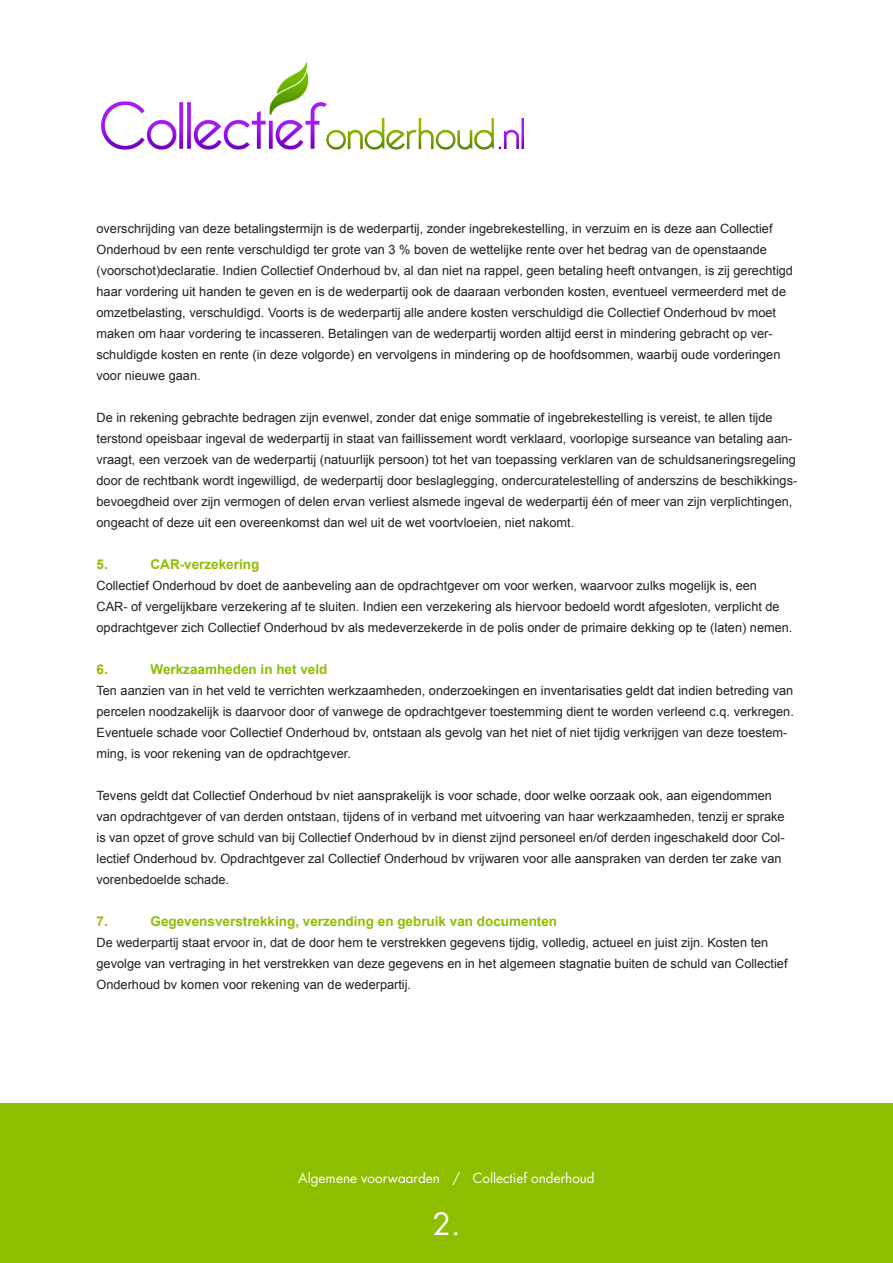
<style>
.page{position:relative;width:893px;height:1263px;background:#fff}
.page>*{position:absolute;margin:0;border:0;box-sizing:border-box;transform-origin:0 0}
.t1{font:30px "Futura Std";color:#fff}
.t2{font:700 13.5px "Arial";color:#8dbe00}
.t3{font:13.5px "Futura Std";color:#fff}
.t4{font:12.75px/21px "Arial";color:#231f20}
</style>
<div class="page">
<div style="left:0;top:1103px;width:893px;height:160px;background:#8dbe00"></div>
<img style="left:101px;top:62px;width:423px;height:88px">
<p class="t4" style="left:97px;top:219px;width:698px">overschrijding van deze betalingstermijn is de wederpartij, zonder ingebrekestelling, in verzuim en is deze aan Collectief Onderhoud bv een rente verschuldigd ter grote van 3 % boven de wettelijke rente over het bedrag van de openstaande (voorschot)declaratie. Indien Collectief Onderhoud bv, al dan niet na rappel, geen betaling heeft ontvangen, is zij gerechtigd haar vordering uit handen te geven en is de wederpartij ook de daaraan verbonden kosten, eventueel vermeerderd met de omzetbelasting, verschuldigd. Voorts is de wederpartij alle andere kosten verschuldigd die Collectief Onderhoud bv moet maken om haar vordering te incasseren. Betalingen van de wederpartij worden altijd eerst in mindering gebracht op ver&shy;schuldigde kosten en rente (in deze volgorde) en vervolgens in mindering op de hoofdsommen, waarbij oude vorderingen voor nieuwe gaan.</p>
<p class="t4" style="left:97px;top:408px;width:702px">De in rekening gebrachte bedragen zijn evenwel, zonder dat enige sommatie of ingebrekestelling is vereist, te allen tijde terstond opeisbaar ingeval de wederpartij in staat van faillissement wordt verklaard, voorlopige surseance van betaling aan&shy;vraagt, een verzoek van de wederpartij (natuurlijk persoon) tot het van toepassing verklaren van de schuldsaneringsregeling door de rechtbank wordt ingewilligd, de wederpartij door beslaglegging, ondercuratelestelling of anderszins de beschikkings&shy;bevoegdheid over zijn vermogen of delen ervan verliest alsmede ingeval de wederpartij één of meer van zijn verplichtingen, ongeacht of deze uit een overeenkomst dan wel uit de wet voortvloeien, niet nakomt.</p>
<p class="t2" style="left:97px;top:556px;width:13px">5.</p>
<p class="t2" style="left:151px;top:556px;width:110px">CAR-verzekering</p>
<p class="t4" style="left:97px;top:576px;width:697px">Collectief Onderhoud bv doet de aanbeveling aan de opdrachtgever om voor werken, waarvoor zulks mogelijk is, een<br>CAR- of vergelijkbare verzekering af te sluiten. Indien een verzekering als hiervoor bedoeld wordt afgesloten, verplicht de opdrachtgever zich Collectief Onderhoud bv als medeverzekerde in de polis onder de primaire dekking op te (laten) nemen.</p>
<p class="t2" style="left:97px;top:661px;width:13px">6.</p>
<p class="t2" style="left:151px;top:661px;width:178px">Werkzaamheden in het veld</p>
<p class="t4" style="left:97px;top:681px;width:699px">Ten aanzien van in het veld te verrichten werkzaamheden, onderzoekingen en inventarisaties geldt dat indien betreding van percelen noodzakelijk is daarvoor door of vanwege de opdrachtgever toestemming dient te worden verleend c.q. verkregen.<br>Eventuele schade voor Collectief Onderhoud bv, ontstaan als gevolg van het niet of niet tijdig verkrijgen van deze toestem&shy;ming, is voor rekening van de opdrachtgever.</p>
<p class="t4" style="left:97px;top:786px;width:690px">Tevens geldt dat Collectief Onderhoud bv niet aansprakelijk is voor schade, door welke oorzaak ook, aan eigendommen van opdrachtgever of van derden ontstaan, tijdens of in verband met uitvoering van haar werkzaamheden, tenzij er sprake is van opzet of grove schuld van bij Collectief Onderhoud bv in dienst zijnd personeel en/of derden ingeschakeld door Col&shy;lectief Onderhoud bv. Opdrachtgever zal Collectief Onderhoud bv vrijwaren voor alle aanspraken van derden ter zake van vorenbedoelde schade.</p>
<p class="t2" style="left:97px;top:913px;width:13px">7.</p>
<p class="t2" style="left:151px;top:913px;width:408px">Gegevensverstrekking, verzending en gebruik van documenten</p>
<p class="t4" style="left:97px;top:933px;width:692px">De wederpartij staat ervoor in, dat de door hem te verstrekken gegevens tijdig, volledig, actueel en juist zijn. Kosten ten gevolge van vertraging in het verstrekken van deze gegevens en in het algemeen stagnatie buiten de schuld van Collectief<br>Onderhoud bv komen voor rekening van de wederpartij.</p>
<p class="t3" style="left:298px;top:1169px;width:298px">Algemene voorwaarden / Collectief onderhoud</p>
<p class="t1" style="left:433px;top:1205px;width:29px">2.</p>
</div>
